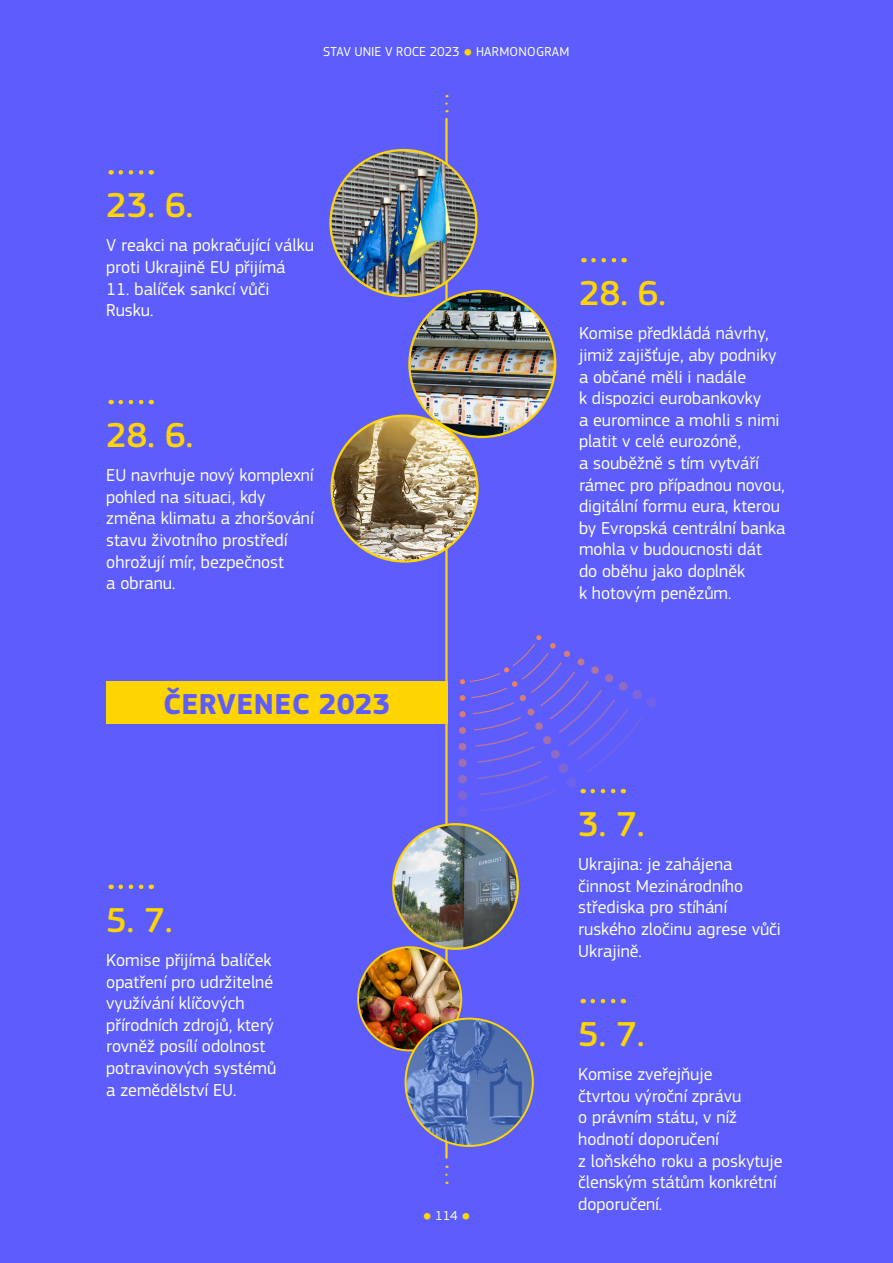
<style>
.page{position:relative;width:893px;height:1263px;background:#5d5dfd}
.page>*{position:absolute;margin:0;border:0;box-sizing:border-box;transform-origin:0 0}
.Date__h3{font:500 36px "EC Square Sans Pro";color:#ffd500}
.Month_title__h2{font:700 30px "EC Square Sans Pro";letter-spacing:.02em;color:#5d5dfd}
.Body_text_white{font:18px/21.6px "EC Square Sans Pro";color:#fff}
.t1{font:13.5px "EC Square Sans Pro";color:#fff}
.s1{font-size:10.5px;color:#ffd500}
</style>
<div class="page">
<hr style="left:445px;top:119px;width:3px;height:1039px;background:#ffd500">
<svg style="left:445px;top:1165px;width:3px;height:10px"></svg>
<svg style="left:445px;top:95px;width:3px;height:9px"></svg>
<div style="left:457px;top:806px;width:11px;height:10px;background:#6e62ea;border-radius:50%"></div>
<div style="left:458px;top:791px;width:9px;height:9px;background:#7f66d7;border-radius:50%"></div>
<div style="left:458px;top:775px;width:9px;height:8px;background:#906bc4;border-radius:50%"></div>
<div style="left:459px;top:743px;width:7px;height:7px;background:#b1749e;border-radius:50%"></div>
<img style="left:393px;top:824px;width:125px;height:125px;border-radius:62px">
<img style="left:358px;top:947px;width:103px;height:103px;border-radius:52px">
<div style="left:357px;top:946px;width:105px;height:105px;border:2px solid #ffd500;border-radius:50%"></div>
<img style="left:405px;top:1018px;width:128px;height:128px;border-radius:64px">
<img style="left:331px;top:150px;width:145px;height:146px;border-radius:73px">
<img style="left:409px;top:291px;width:146px;height:146px;border-radius:73px">
<img style="left:332px;top:416px;width:145px;height:145px;border-radius:73px">
<svg style="left:121px;top:170px;width:31px;height:5px"></svg>
<svg style="left:593px;top:258px;width:24px;height:4px"></svg>
<svg style="left:121px;top:400px;width:31px;height:4px"></svg>
<div style="left:106px;top:681px;width:341px;height:43px;background:#ffd500"></div>
<svg style="left:460px;top:635px;width:196px;height:193px"></svg>
<svg style="left:121px;top:884px;width:31px;height:5px"></svg>
<svg style="left:593px;top:999px;width:31px;height:4px"></svg>
<p class="t1" style="left:323px;top:44px;width:248px">STAV UNIE V ROCE 2023 <span class="s1">●</span> HARMONOGRAM</p>
<h3 class="Date__h3" style="left:106px;top:184px;width:88px">23. 6.</h3>
<p class="Body_text_white" style="left:106px;top:235px;width:209px">V reakci na pokračující válku proti Ukrajině EU přijímá</p>
<p class="Body_text_white" style="left:106px;top:278px;width:165px">11. balíček sankcí vůči<br>Rusku.</p>
<h3 class="Date__h3" style="left:579px;top:272px;width:88px">28. 6.</h3>
<p class="Body_text_white" style="left:579px;top:323px;width:208px">Komise předkládá návrhy, jimiž zajišťuje, aby podniky a občané měli i nadále<br>k dispozici eurobankovky<br>a euromince a mohli s nimi platit v celé eurozóně,<br>a souběžně s tím vytváří rámec pro případnou novou, digitální formu eura, kterou by Evropská centrální banka mohla v budoucnosti dát<br>do oběhu jako doplněk<br>k hotovým penězům.</p>
<h3 class="Date__h3" style="left:106px;top:414px;width:88px">28. 6.</h3>
<p class="Body_text_white" style="left:106px;top:465px;width:209px">EU navrhuje nový komplexní pohled na situaci, kdy změna klimatu a zhoršování stavu životního prostředí ohrožují mír, bezpečnost<br>a obranu.</p>
<h2 class="Month_title__h2" style="left:163px;top:686px;width:229px">ČERVENEC 2023</h2>
<h3 class="Date__h3" style="left:106px;top:899px;width:68px">5. 7.</h3>
<p class="Body_text_white" style="left:106px;top:949px;width:172px">Komise přijímá balíček opatření pro udržitelné využívání klíčových přírodních zdrojů, který rovněž posílí odolnost potravinových systémů a zemědělství EU.</p>
<p class="t1" style="left:423px;top:1207px;width:49px"><span class="s1">●</span> 114 <span class="s1">●</span></p>
<h3 class="Date__h3" style="left:578px;top:803px;width:68px">3. 7.</h3>
<p class="Body_text_white" style="left:578px;top:853px;width:204px">Ukrajina: je zahájena činnost Mezinárodního střediska pro stíhání ruského zločinu agrese vůči<br>Ukrajině.</p>
<h3 class="Date__h3" style="left:578px;top:1013px;width:68px">5. 7.</h3>
<p class="Body_text_white" style="left:578px;top:1063px;width:206px">Komise zveřejňuje<br>čtvrtou výroční zprávu<br>o právním státu, v níž hodnotí doporučení<br>z loňského roku a poskytuje členským státům konkrétní doporučení.</p>
</div>
